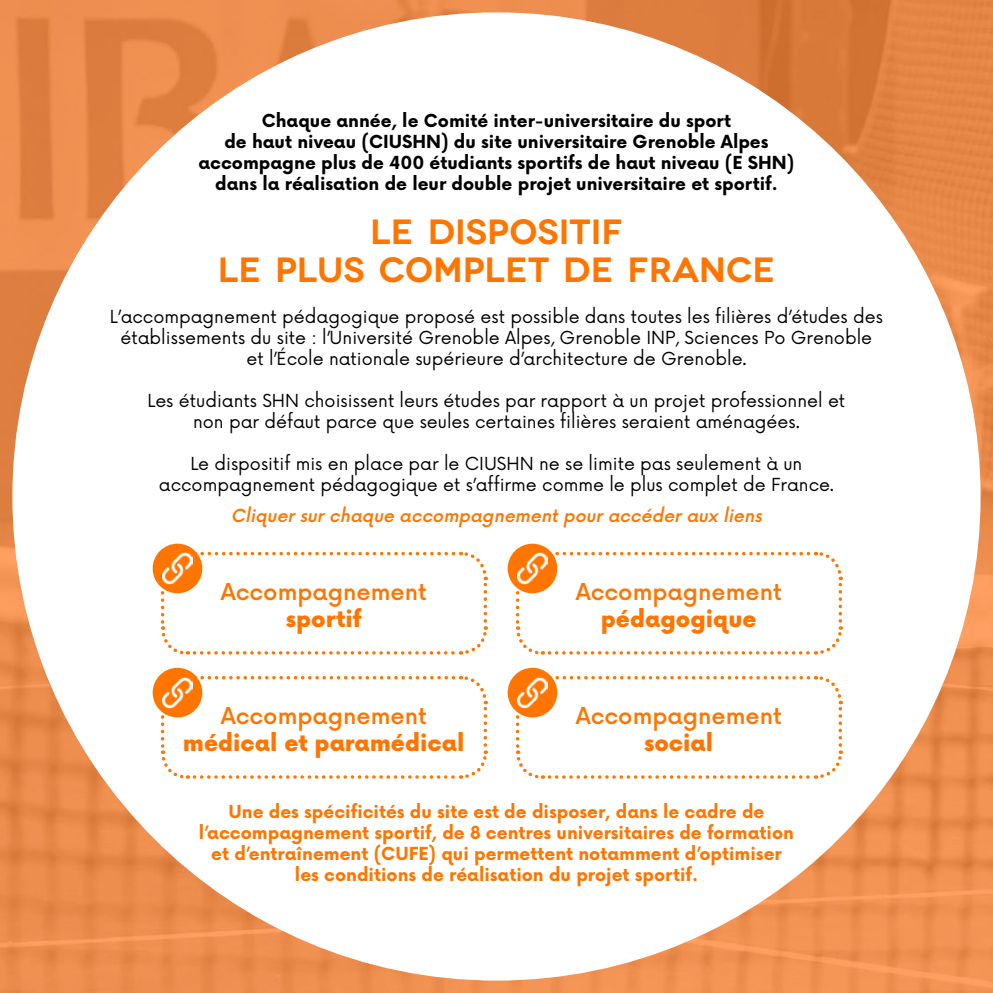
<style>
.page{position:relative;width:993px;height:993px;background:#fff}
.page>*{position:absolute;margin:0;border:0;box-sizing:border-box;transform-origin:0 0}
.t1{font:600 35px/38.5px "Novecentowide";color:#ff7500;text-align:center}
.t2{font:500 22.75px "Now";color:#ff7500}
.t3{font:900 22.75px "Now";color:#ff7500}
.t4{font:17.5px/21px "Now";color:#000;text-align:center}
.t5{font:700 17.5px/21px "Now";color:#000;text-align:center}
.t6{font:700 17.5px/21px "Now";color:#ff7500;text-align:center}
.t7{font:italic 500 17.5px "Now";color:#ff7500}
</style>
<div class="page">
<img style="left:0;top:0;width:992px;height:992px">
<div style="left:12px;top:12px;width:968px;height:968px;background:#fff;border-radius:50%"></div>
<svg style="left:159px;top:551px;width:329px;height:104px"></svg>
<div style="left:153px;top:543px;width:49px;height:50px;background:#ff7500;border-radius:50%"></div>
<img style="left:162px;top:552px;width:30px;height:32px">
<svg style="left:515px;top:551px;width:328px;height:104px"></svg>
<div style="left:507px;top:543px;width:50px;height:50px;background:#ff7500;border-radius:50%"></div>
<img style="left:517px;top:552px;width:30px;height:32px">
<svg style="left:159px;top:676px;width:329px;height:103px"></svg>
<div style="left:153px;top:667px;width:49px;height:50px;background:#ff7500;border-radius:50%"></div>
<img style="left:162px;top:677px;width:30px;height:31px">
<svg style="left:515px;top:676px;width:328px;height:103px"></svg>
<div style="left:507px;top:667px;width:50px;height:50px;background:#ff7500;border-radius:50%"></div>
<img style="left:517px;top:677px;width:30px;height:31px">
<p class="t5" style="left:198px;top:110px;width:597px">Chaque année, le Comité inter-universitaire du sport<br>de haut niveau (CIUSHN) du site universitaire Grenoble Alpes accompagne plus de 400 étudiants sportifs de haut niveau (E SHN) dans la réalisation de leur double projet universitaire et sportif.</p>
<h1 class="t1" style="left:218px;top:212px;width:558px">LE DISPOSITIF<br>LE PLUS COMPLET DE FRANCE</h1>
<p class="t4" style="left:110px;top:305px;width:774px">L’accompagnement pédagogique proposé est possible dans toutes les filières d’études des établissements du site : l’Université Grenoble Alpes, Grenoble INP, Sciences Po Grenoble et l’École nationale supérieure d’architecture de Grenoble.</p>
<p class="t4" style="left:147px;top:389px;width:699px">Les étudiants SHN choisissent leurs études par rapport à un projet professionnel et non par défaut parce que seules certaines filières seraient aménagées.</p>
<p class="t4" style="left:159px;top:452px;width:676px">Le dispositif mis en place par le CIUSHN ne se limite pas seulement à un accompagnement pédagogique et s’affirme comme le plus complet de France.</p>
<p class="t7" style="left:231px;top:502px;width:536px">Cliquersurchaque accompagnementpouraccéderaux liens</p>
<h2 class="t2" style="left:221px;top:573px;width:207px">Accompagnement</h2>
<h2 class="t3" style="left:286px;top:602px;width:77px">sportif</h2>
<h2 class="t2" style="left:221px;top:697px;width:207px">Accompagnement</h2>
<h2 class="t3" style="left:183px;top:726px;width:283px">médical et paramédical</h2>
<h2 class="t2" style="left:575px;top:573px;width:207px">Accompagnement</h2>
<h2 class="t3" style="left:600px;top:602px;width:157px">pédagogique</h2>
<h2 class="t2" style="left:575px;top:697px;width:207px">Accompagnement</h2>
<h2 class="t3" style="left:644px;top:726px;width:71px">social</h2>
<p class="t6" style="left:199px;top:800px;width:596px">Une des spécificités du site est de disposer, dans le cadre de l’accompagnement sportif, de 8 centres universitaires de formation et d’entraînement (CUFE) qui permettent notamment d’optimiser les conditions de réalisation du projet sportif.</p>
</div>
